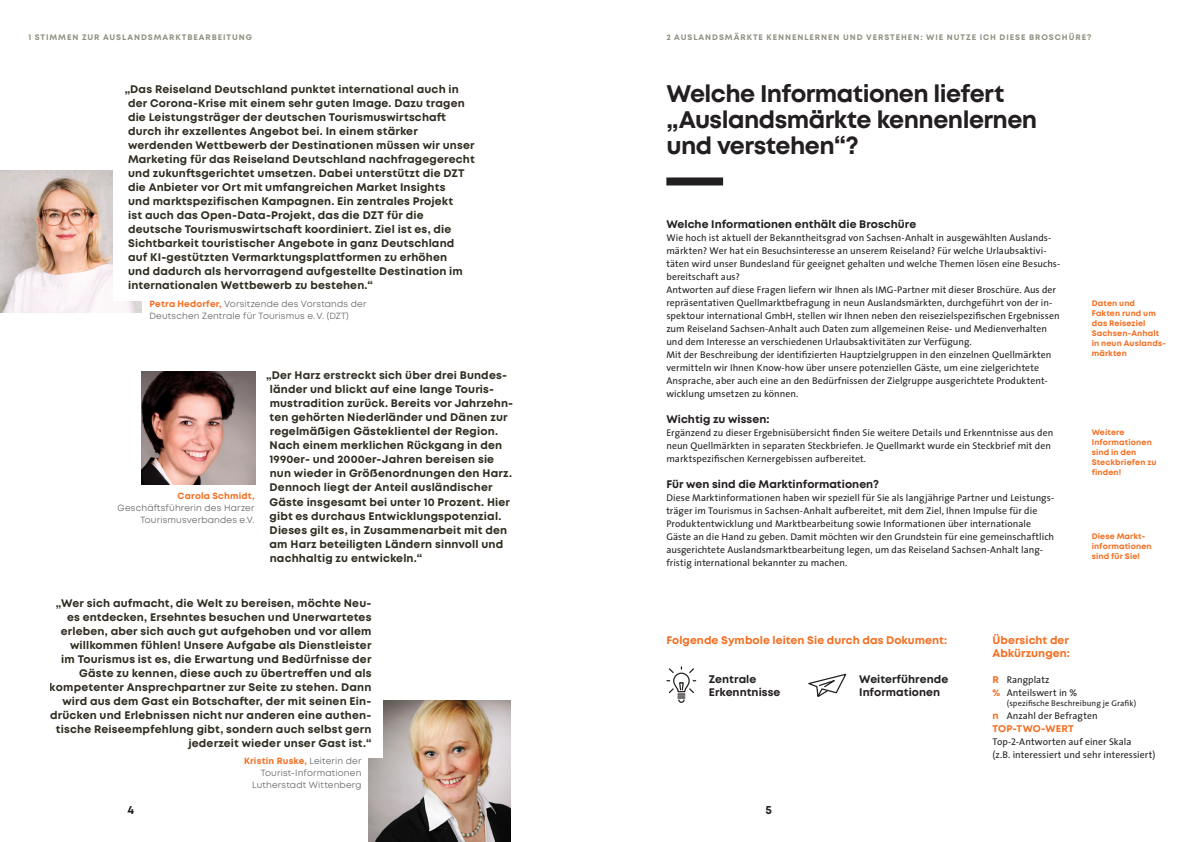
<style>
.page{position:relative;width:1191px;height:842px;background:#fff}
.page>*{position:absolute;margin:0;border:0;box-sizing:border-box;transform-origin:0 0}
.t1{font:700 24px/26px "Mont";letter-spacing:-.025em;color:#231f20}
.t2{font:700 12px "Mont";color:#231f20}
.t3{font:700 11px/14px "Mont";letter-spacing:.015em;color:#302d20}
.t4{font:700 11px/13px "Mont";letter-spacing:.005em;color:#231f20}
.t5{font:700 11px/13px "Mont";letter-spacing:.005em;color:#f36e21}
.t6{font:9.8px/13px "The Sans";letter-spacing:.005em;color:#231f20}
.t7{font:700 9.8px "Mont";letter-spacing:.015em;color:#f36e21}
.t8{font:9px/12px "Mont";letter-spacing:.015em;color:#636366;text-align:right}
.t9{font:700 9px "Mont";letter-spacing:.02em;color:#f36e21}
.t10{font:8.2px "The Sans";letter-spacing:.01em;color:#231f20}
.t11{font:700 8px/10px "Mont";letter-spacing:.015em;color:#f36e21}
.t12{font:700 8px "Mont";letter-spacing:.12em;color:#919082}
.s1{font-weight:700;color:#f36e21}
.s2{font-family:"Mont";font-weight:700;color:#f36e21}
.s3{font-family:"The Sans Caps"}
</style>
<div class="page">
<img style="left:0;top:171px;width:142px;height:141px">
<img style="left:142px;top:371px;width:113px;height:113px">
<img style="left:369px;top:700px;width:141px;height:142px">
<div style="left:113px;top:145px;width:71px;height:156px;background:#fff"></div>
<div style="left:312px;top:644px;width:71px;height:113px;background:#fff"></div>
<div style="left:666px;top:177px;width:57px;height:8px;background:#231f20"></div>
<svg style="left:666px;top:666px;width:31px;height:37px"></svg>
<svg style="left:808px;top:673px;width:39px;height:24px"></svg>
<p class="t12" style="left:28px;top:32px;width:225px">1 STIMMEN ZUR AUSLANDSMARKTBEARBEITUNG</p>
<p class="t12" style="left:666px;top:32px;width:426px">2 AUSLANDSMÄRKTE KENNENLERNEN UND VERSTEHEN: WIE NUTZE ICH DIESE BROSCHÜRE?</p>
<p class="t3" style="left:128px;top:82px;width:348px;text-indent:-4px">„Das Reiseland Deutschland punktet international auch in der Corona-Krise mit einem sehr guten Image. Dazu tragen die Leistungsträger der deutschen Tourismuswirtschaft durch ihr exzellentes Angebot bei. In einem stärker werdenden Wettbewerb der Destinationen müssen wir unser Marketing für das Reiseland Deutschland nachfragegerecht und zukunftsgerichtet umsetzen. Dabei unterstützt die DZT die Anbieter vor Ort mit umfangreichen Market Insights<br>und marktspezifischen Kampagnen. Ein zentrales Projekt<br>ist auch das Open-Data-Projekt, das die DZT für die deutsche Tourismuswirtschaft koordiniert. Ziel ist es, die Sichtbarkeit touristischer Angebote in ganz Deutschland auf KI-gestützten Vermarktungsplattformen zu erhöhen<br>und dadurch als hervorragend aufgestellte Destination im internationalen Wettbewerb zu bestehen.“</p>
<p class="t8" style="left:149px;top:298px;width:218px;text-align:left"><span class="s1">Petra Hedorfer,</span> Vorsitzende des Vorstands der<br>Deutschen Zentrale für Tourismus e.V. (DZT)</p>
<p class="t3" style="left:269px;top:369px;width:245px;text-indent:-3px">„Der Harz erstreckt sich über drei Bundes&shy;länder und blickt auf eine lange Touris&shy;mustradition zurück. Bereits vor Jahrzehn&shy;ten gehörten Niederländer und Dänen zur regelmäßigen Gästeklientel der Region.<br>Nach einem merklichen Rückgang in den 1990er- und 2000er-Jahren bereisen sie nun wieder in Größenordnungen den Harz.<br>Dennoch liegt der Anteil ausländischer Gäste insgesamt bei unter 10 Prozent. Hier gibt es durchaus Entwicklungspotenzial.<br>Dieses gilt es, in Zusammenarbeit mit den am Harz beteiligten Ländern sinnvoll und nachhaltig zu entwickeln.“</p>
<p class="t3" style="left:50px;top:596px;width:323px;text-align:right">„Wer sich aufmacht, die Welt zu bereisen, möchte Neu&shy;es entdecken, Ersehntes besuchen und Unerwartetes erleben, aber sich auch gut aufgehoben und vor allem willkommen fühlen! Unsere Aufgabe als Dienstleister<br>im Tourismus ist es, die Erwartung und Bedürfnisse der Gäste zu kennen, diese auch zu übertreffen und als kompetenter Ansprechpartner zur Seite zu stehen. Dann wird aus dem Gast ein Botschafter, der mit seinen Ein&shy;drücken und Erlebnissen nicht nur anderen eine authen&shy;tische Reiseempfehlung gibt, sondern auch selbst gern jederzeit wieder unser Gast ist.“</p>
<p class="t9" style="left:178px;top:490px;width:78px">Carola Schmidt,</p>
<p class="t8" style="left:118px;top:502px;width:138px">Geschäftsführerin des Harzer<br>Tourismusverbandes e.V.</p>
<p class="t8" style="left:244px;top:755px;width:119px"><span class="s1">Kristin Ruske,</span> Leiterin der<br>Tourist-Informationen<br>Lutherstadt Wittenberg</p>
<h1 class="t1" style="left:666px;top:81px;width:372px">Welche Informationen liefert „Auslandsmärkte kennenlernen und verstehen“?</h1>
<p class="t4" style="left:666px;top:218px;width:251px">Welche Informationen enthält die Broschüre</p>
<p class="t6" style="left:666px;top:231px;width:395px">Wie hoch ist aktuell der Bekanntheitsgrad von Sachsen-Anhalt in ausgewählten Auslands&shy;märkten? Wer hat ein Besuchsinteresse an unserem Reiseland? Für welche Urlaubsaktivi&shy;täten wird unser Bundesland für geeignet gehalten und welche Themen lösen eine Besuchs&shy;bereitschaft aus?<br>Antworten auf diese Fragen liefern wir Ihnen als IMG-Partner mit dieser Broschüre. Aus der repräsentativen Quellmarktbefragung in neun Auslandsmärkten, durchgeführt von der in&shy;spektour international GmbH, stellen wir Ihnen neben den reisezielspezifischen Ergebnissen zum Reiseland Sachsen-Anhalt auch Daten zum allgemeinen Reise- und Medienverhalten und dem Interesse an verschiedenen Urlaubsaktivitäten zur Verfügung.<br>Mit der Beschreibung der identifizierten Hauptzielgruppen in den einzelnen Quellmärkten vermitteln wir Ihnen Know-how über unsere potenziellen Gäste, um eine zielgerichtete Ansprache, aber auch eine an den Bedürfnissen der Zielgruppe ausgerichtete Produktent&shy;wicklung umsetzen zu können.</p>
<p class="t6" style="left:666px;top:426px;width:388px">Ergänzend zu dieser Ergebnisübersicht finden Sie weitere Details und Erkenntnisse aus den neun Quellmärkten in separaten Steckbriefen. Je Quellmarkt wurde ein Steckbrief mit den marktspezifischen Kernergebissen aufbereitet.</p>
<p class="t6" style="left:666px;top:491px;width:389px">Diese Marktinformationen haben wir speziell für Sie als langjährige Partner und Leistungs&shy;träger im Tourismus in Sachsen-Anhalt aufbereitet, mit dem Ziel, Ihnen Impulse für die Produktentwicklung und Marktbearbeitung sowie Informationen über internationale Gäste an die Hand zu geben. Damit möchten wir den Grundstein für eine gemeinschaftlich ausgerichtete Auslandsmarktbearbeitung legen, um das Reiseland Sachsen-Anhalt lang&shy;fristig international bekannter zu machen.</p>
<p class="t4" style="left:666px;top:413px;width:105px">Wichtig zu wissen:</p>
<p class="t4" style="left:666px;top:478px;width:214px">Für wen sind die Marktinformationen?</p>
<p class="t11" style="left:1091px;top:298px;width:76px">Daten und<br>Fakten rund um das Reiseziel<br>Sachsen-Anhalt in neun Auslands&shy;märkten</p>
<p class="t11" style="left:1091px;top:427px;width:66px">Weitere<br>Informationen sind in den<br>Steckbriefen zu finden!</p>
<p class="t11" style="left:1091px;top:532px;width:61px">Diese Markt&shy;informationen sind für Sie!</p>
<p class="t5" style="left:666px;top:634px;width:282px">Folgende Symbole leiten Sie durch das Dokument:</p>
<p class="t5" style="left:992px;top:634px;width:79px">Übersicht der<br>Abkürzungen:</p>
<p class="t4" style="left:709px;top:673px;width:73px">Zentrale<br>Erkenntnisse</p>
<p class="t4" style="left:859px;top:673px;width:90px">Weiterführende<br>Informationen</p>
<p class="t6" style="left:992px;top:673px;width:86px"><span class="s2">R</span> Rangplatz<br><span class="s2">%</span> Anteilswert in %</p>
<p class="t10" style="left:1006px;top:697px;width:131px">(spezifische Beschreibung je Grafik)</p>
<p class="t6" style="left:992px;top:709px;width:107px"><span class="s2">n</span> Anzahl der Befragten</p>
<p class="t7" style="left:992px;top:723px;width:83px">TOP-TWO-WERT</p>
<p class="t6" style="left:992px;top:735px;width:164px">Top-<span class="s3">2</span>-Antworten auf einer Skala<br>(z.B. interessiert und sehr interessiert)</p>
<p class="t2" style="left:128px;top:802px;width:8px">4</p>
<p class="t2" style="left:765px;top:802px;width:8px">5</p>
</div>
